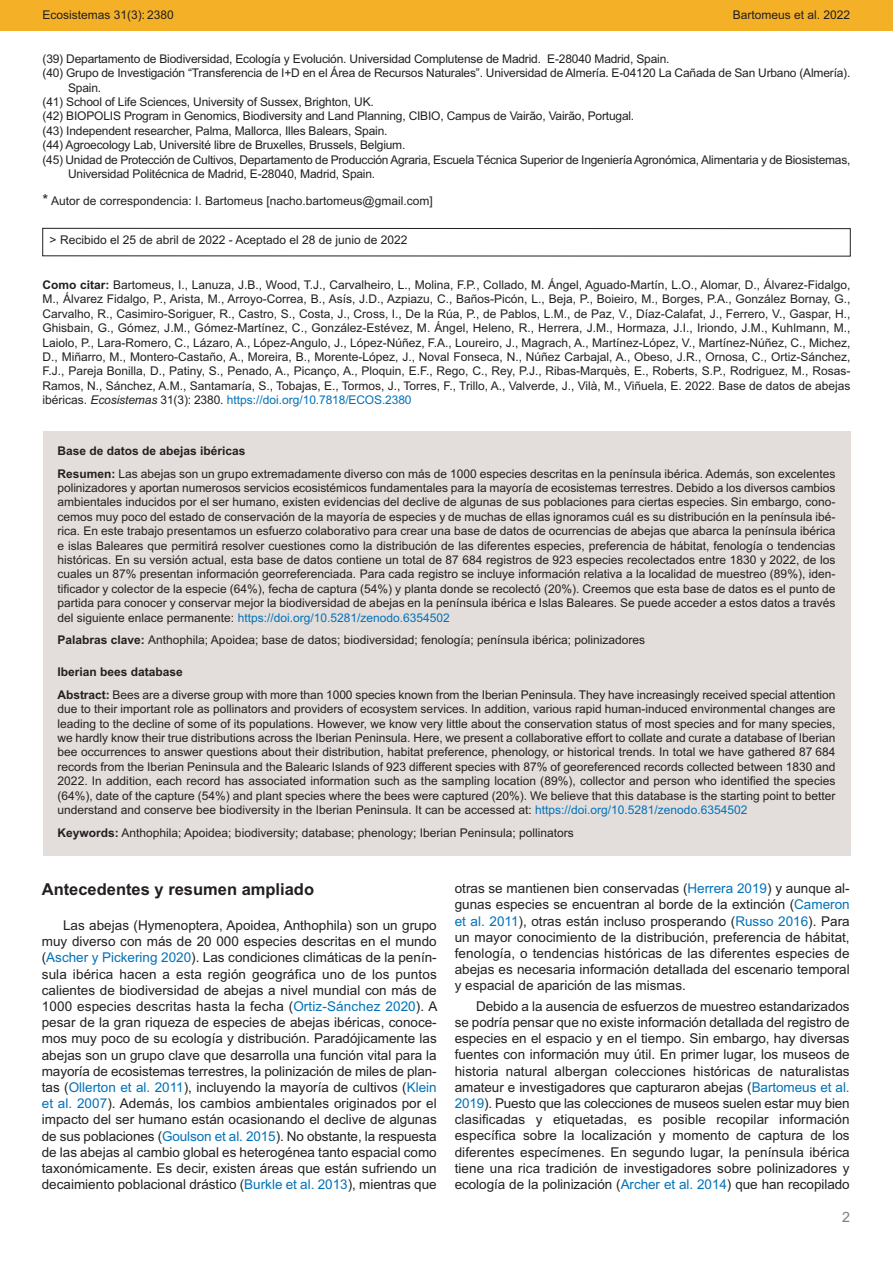
<style>
.page{position:relative;width:893px;height:1263px;background:#fff}
.page>*{position:absolute;margin:0;border:0;box-sizing:border-box;transform-origin:0 0}
.t1{font:700 16.5px "Arial";color:#231f20}
.t2{font:14.25px "Arial";color:#7f7e7c}
.t3{font:13.5px/16.2px "Arial";color:#231f20;text-align:justify}
.t4{font:12px/14.4px "Arial";letter-spacing:-.01em;color:#231f20;text-align:justify}
.s1{font-size:15px}
.s2{font-weight:700}
.s3{font-style:italic}
.s4{color:#0072ba}
</style>
<div class="page">
<div style="left:0;top:0;width:893px;height:30px;background:#f4b027"></div>
<div style="left:43px;top:431px;width:807px;height:425px;background:#e3dedc"></div>
<div style="left:43px;top:228px;width:807px;height:28px;border:1px solid #231f20"></div>
<p class="t4" style="left:43px;top:7px;width:133px">Ecosistemas 31(3): 2380</p>
<p class="t4" style="left:733px;top:7px;width:119px">Bartomeus et al. 2022</p>
<p class="t4" style="left:43px;top:51px;width:628px">(39) Departamento de Biodiversidad, Ecología y Evolución. Universidad Complutense de Madrid. E-28040 Madrid, Spain.</p>
<p class="t4" style="left:43px;top:66px;width:809px">(40) Grupo de Investigación “Transferencia de I+D en el Área de Recursos Naturales”. Universidad de Almería. E-04120 La Cañada de San Urbano (Almería).</p>
<p class="t4" style="left:68px;top:80px;width:35px">Spain.</p>
<p class="t4" style="left:43px;top:95px;width:333px">(41) School of Life Sciences, University of Sussex, Brighton, UK.</p>
<p class="t4" style="left:43px;top:109px;width:593px">(42) BIOPOLIS Program in Genomics, Biodiversity and Land Planning, CIBIO, Campus de Vairão, Vairão, Portugal.</p>
<p class="t4" style="left:43px;top:123px;width:346px">(43) Independent researcher, Palma, Mallorca, Illes Balears, Spain.</p>
<p class="t4" style="left:43px;top:138px;width:364px">(44) Agroecology Lab, Université libre de Bruxelles, Brussels, Belgium.</p>
<p class="t4" style="left:43px;top:152px;width:809px">(45) Unidad de Protección de Cultivos, Departamento de Producción Agraria, Escuela Técnica Superior de Ingeniería Agronómica, Alimentaria y de Biosistemas,</p>
<p class="t4" style="left:68px;top:167px;width:309px">Universidad Politécnica de Madrid, E-28040, Madrid, Spain.</p>
<p class="t4" style="left:43px;top:194px;width:392px"><span class="s1">*</span> Autor de correspondencia: I. Bartomeus [nacho.bartomeus@gmail.com]</p>
<p class="t4" style="left:50px;top:233px;width:359px">&gt; Recibido el 25 de abril de 2022 - Aceptado el 28 de junio de 2022</p>
<p class="t4" style="left:43px;top:278px;width:809px"><span class="s2">Como citar:</span> Bartomeus, I., Lanuza, J.B., Wood, T.J., Carvalheiro, L., Molina, F.P., Collado, M. Ángel, Aguado-Martín, L.O., Alomar, D., Álvarez-Fidalgo, M., Álvarez Fidalgo, P., Arista, M., Arroyo-Correa, B., Asís, J.D., Azpiazu, C., Baños-Picón, L., Beja, P., Boieiro, M., Borges, P.A., González Bornay, G., Carvalho, R., Casimiro-Soriguer, R., Castro, S., Costa, J., Cross, I., De la Rúa, P., de Pablos, L.M., de Paz, V., Díaz-Calafat, J., Ferrero, V., Gaspar, H., Ghisbain, G., Gómez, J.M., Gómez-Martínez, C., González-Estévez, M. Ángel, Heleno, R., Herrera, J.M., Hormaza, J.I., Iriondo, J.M., Kuhlmann, M., Laiolo, P., Lara-Romero, C., Lázaro, A., López-Angulo, J., López-Núñez, F.A., Loureiro, J., Magrach, A., Martínez-López, V., Martínez-Núñez, C., Michez, D., Miñarro, M., Montero-Castaño, A., Moreira, B., Morente-López, J., Noval Fonseca, N., Núñez Carbajal, A., Obeso, J.R., Ornosa, C., Ortiz-Sánchez, F.J., Pareja Bonilla, D., Patiny, S., Penado, A., Picanço, A., Ploquin, E.F., Rego, C., Rey, P.J., Ribas-Marquès, E., Roberts, S.P., Rodriguez, M., Rosas-Ramos, N., Sánchez, A.M., Santamaría, S., Tobajas, E., Tormos, J., Torres, F., Trillo, A., Valverde, J., Vilà, M., Viñuela, E. 2022. Base de datos de abejas ibéricas. <span class="s3">Ecosistemas</span> 31(3): 2380. <span class="s4">https://doi.org/10.7818/ECOS.2380</span></p>
<p class="t4" style="left:58px;top:439px;width:779px;line-height:23px"><span class="s2">Base de datos de abejas ibéricas<br>Resumen:</span> Las abejas son un grupo extremadamente diverso con más de 1000 especies descritas en la península ibérica. Además, son excelentes</p>
<p class="t4" style="left:58px;top:481px;width:779px">polinizadores y aportan numerosos servicios ecosistémicos fundamentales para la mayoría de ecosistemas terrestres. Debido a los diversos cambios ambientales inducidos por el ser humano, existen evidencias del declive de algunas de sus poblaciones para ciertas especies. Sin embargo, cono&shy;cemos muy poco del estado de conservación de la mayoría de especies y de muchas de ellas ignoramos cuál es su distribución en la península ibé&shy;rica. En este trabajo presentamos un esfuerzo colaborativo para crear una base de datos de ocurrencias de abejas que abarca la península ibérica e islas Baleares que permitirá resolver cuestiones como la distribución de las diferentes especies, preferencia de hábitat, fenología o tendencias históricas. En su versión actual, esta base de datos contiene un total de 87 684 registros de 923 especies recolectados entre 1830 y 2022, de los cuales un 87% presentan información georreferenciada. Para cada registro se incluye información relativa a la localidad de muestreo (89%), iden&shy;tificador y colector de la especie (64%), fecha de captura (54%) y planta donde se recolectó (20%). Creemos que esta base de datos es el punto de partida para conocer y conservar mejor la biodiversidad de abejas en la península ibérica e Islas Baleares. Se puede acceder a estos datos a través del siguiente enlace permanente: <span class="s4">https://doi.org/10.5281/zenodo.6354502</span></p>
<p class="t4" style="left:58px;top:633px;width:589px"><span class="s2">Palabras clave:</span> Anthophila; Apoidea; base de datos; biodiversidad; fenología; península ibérica; polinizadores</p>
<p class="t4" style="left:58px;top:660px;width:779px;line-height:23px"><span class="s2">Iberian bees database<br>Abstract:</span> Bees are a diverse group with more than 1000 species known from the Iberian Peninsula. They have increasingly received special attention</p>
<p class="t4" style="left:58px;top:702px;width:779px">due to their important role as pollinators and providers of ecosystem services. In addition, various rapid human-induced environmental changes are leading to the decline of some of its populations. However, we know very little about the conservation status of most species and for many species, we hardly know their true distributions across the Iberian Peninsula. Here, we present a collaborative effort to collate and curate a database of Iberian bee occurrences to answer questions about their distribution, habitat preference, phenology, or historical trends. In total we have gathered 87 684 records from the Iberian Peninsula and the Balearic Islands of 923 different species with 87% of georeferenced records collected between 1830 and 2022. In addition, each record has associated information such as the sampling location (89%), collector and person who identified the species (64%), date of the capture (54%) and plant species where the bees were captured (20%). We believe that this database is the starting point to better understand and conserve bee biodiversity in the Iberian Peninsula. It can be accessed at: <span class="s4">https://doi.org/10.5281/zenodo.6354502</span></p>
<p class="t4" style="left:58px;top:825px;width:518px"><span class="s2">Keywords:</span> Anthophila; Apoidea; biodiversity; database; phenology; Iberian Peninsula; pollinators</p>
<h1 class="t1" style="left:42px;top:880px;width:274px">Antecedentes y resumen ampliado</h1>
<p class="t3" style="left:42px;top:917px;width:397px;text-indent:21px">Las abejas (Hymenoptera, Apoidea, Anthophila) son un grupo muy diverso con más de 20 000 especies descritas en el mundo (<span class="s4">Ascher y Pickering 2020</span>). Las condiciones climáticas de la penín&shy;sula ibérica hacen a esta región geográfica uno de los puntos calientes de biodiversidad de abejas a nivel mundial con más de 1000 especies descritas hasta la fecha (<span class="s4">Ortiz-Sánchez 2020</span>). A pesar de la gran riqueza de especies de abejas ibéricas, conoce&shy;mos muy poco de su ecología y distribución. Paradójicamente las abejas son un grupo clave que desarrolla una función vital para la mayoría de ecosistemas terrestres, la polinización de miles de plan&shy;tas (<span class="s4">Ollerton et al. 2011</span>), incluyendo la mayoría de cultivos (<span class="s4">Klein et al. 2007</span>). Además, los cambios ambientales originados por el impacto del ser humano están ocasionando el declive de algunas de sus poblaciones (<span class="s4">Goulson et al. 2015</span>). No obstante, la respuesta de las abejas al cambio global es heterogénea tanto espacial como taxonómicamente. Es decir, existen áreas que están sufriendo un decaimiento poblacional drástico (<span class="s4">Burkle et al. 2013</span>), mientras que</p>
<p class="t3" style="left:455px;top:880px;width:396px">otras se mantienen bien conservadas (<span class="s4">Herrera 2019</span>) y aunque al&shy;gunas especies se encuentran al borde de la extinción (<span class="s4">Cameron et al. 2011</span>), otras están incluso prosperando (<span class="s4">Russo 2016</span>). Para un mayor conocimiento de la distribución, preferencia de hábitat, fenología, o tendencias históricas de las diferentes especies de abejas es necesaria información detallada del escenario temporal y espacial de aparición de las mismas.</p>
<p class="t3" style="left:455px;top:998px;width:396px;text-indent:21px">Debido a la ausencia de esfuerzos de muestreo estandarizados se podría pensar que no existe información detallada del registro de especies en el espacio y en el tiempo. Sin embargo, hay diversas fuentes con información muy útil. En primer lugar, los museos de historia natural albergan colecciones históricas de naturalistas amateur e investigadores que capturaron abejas (<span class="s4">Bartomeus et al.<br>2019</span>). Puesto que las colecciones de museos suelen estar muy bien clasificadas y etiquetadas, es posible recopilar información específica sobre la localización y momento de captura de los diferentes especímenes. En segundo lugar, la península ibérica tiene una rica tradición de investigadores sobre polinizadores y ecología de la polinización (<span class="s4">Archer et al. 2014</span>) que han recopilado</p>
<p class="t2" style="left:842px;top:1209px;width:9px">2</p>
</div>
